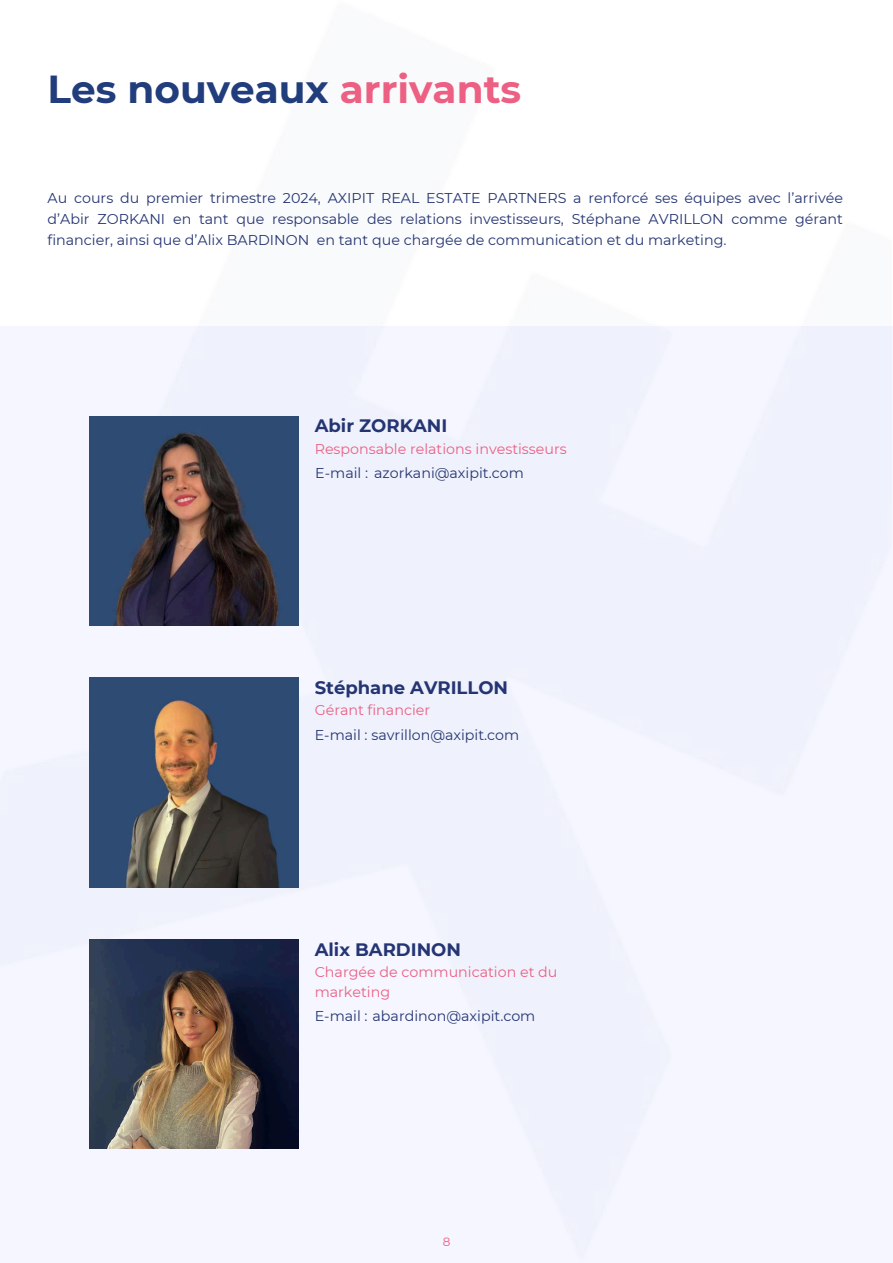
<style>
.page{position:relative;width:893px;height:1263px;background:#fff}
.page>*{position:absolute;margin:0;border:0;box-sizing:border-box;transform-origin:0 0}
.t1{font:700 39px "Montserrat";color:#223d7c}
.t2{font:700 18px "Montserrat";color:#253573}
.t3{font:14.25px/20.9px "Montserrat";color:#253573;text-align:justify}
.t4{font:14.25px/19.6px "Montserrat";color:#ec6083}
.t5{font:12px "Montserrat";color:#ec6083}
.s1{color:#ec6083}
</style>
<div class="page">
<div style="left:0;top:326px;width:893px;height:937px;background:#f5f6ff"></div>
<img style="left:89px;top:416px;width:210px;height:209px">
<img style="left:89px;top:939px;width:210px;height:210px">
<img style="left:89px;top:678px;width:210px;height:209px">
<h1 class="t1" style="left:48px;top:65px;width:475px">Les nouveaux <span class="s1">arrivants</span></h1>
<p class="t3" style="left:48px;top:188px;width:797px">Au cours du premier trimestre 2024, AXIPIT REAL ESTATE PARTNERS a renforcé ses équipes avec l’arrivée d’Abir ZORKANI en tant que responsable des relations investisseurs, Stéphane AVRILLON comme gérant financier, ainsi que d’Alix BARDINON en tant que chargée de communication et du marketing.</p>
<p class="t2" style="left:315px;top:415px;width:134px">Abir ZORKANI</p>
<p class="t4" style="left:315px;top:439px;width:253px">Responsable relations investisseurs</p>
<p class="t3" style="left:315px;top:463px;width:210px">E-mail : azorkani@axipit.com</p>
<p class="t2" style="left:315px;top:677px;width:195px">Stéphane AVRILLON</p>
<p class="t4" style="left:315px;top:700px;width:117px">Gérant financier</p>
<p class="t3" style="left:315px;top:724px;width:206px">E-mail : savrillon@axipit.com</p>
<p class="t2" style="left:315px;top:938px;width:148px">Alix BARDINON</p>
<p class="t4" style="left:315px;top:962px;width:244px">Chargée de communication et du marketing</p>
<p class="t3" style="left:315px;top:1005px;width:222px">E-mail : abardinon@axipit.com</p>
<p class="t5" style="left:443px;top:1234px;width:9px">8</p>
</div>
